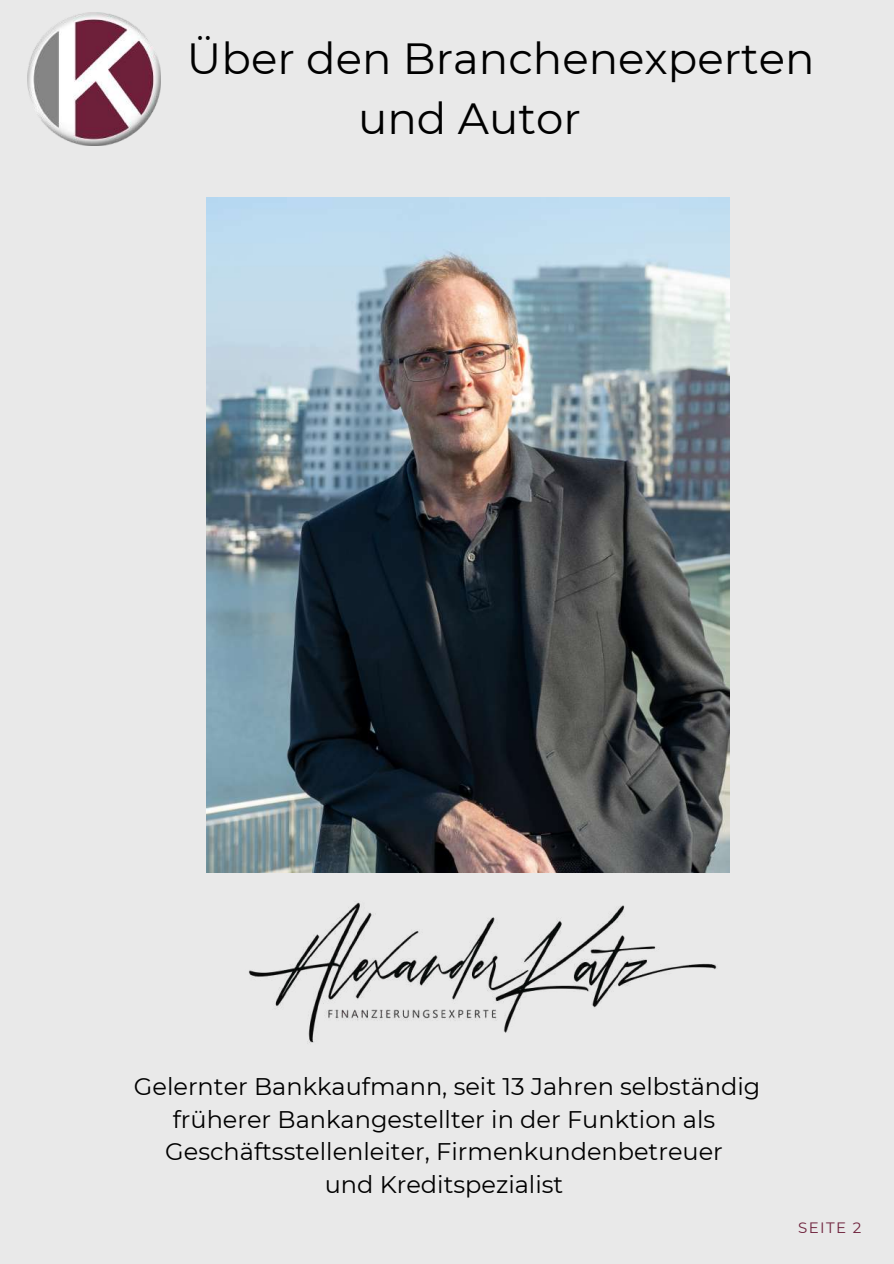
<style>
.page{position:relative;width:894px;height:1264px;background:#fff}
.page>*{position:absolute;margin:0;border:0;box-sizing:border-box;transform-origin:0 0}
.t1{font:43.5px/60.8px "Montserrat";color:#000}
.t2{font:24px/32.7px "Montserrat";color:#000;text-align:center}
.t3{font:15px "Montserrat";letter-spacing:.09em;color:#6f233d}
</style>
<div class="page">
<div style="left:0;top:0;width:893px;height:1263px;background:#e9e9e9"></div>
<img style="left:206px;top:198px;width:523px;height:674px">
<img style="left:27px;top:13px;width:133px;height:133px">
<img style="left:206px;top:872px;width:524px;height:172px">
<h1 class="t1" style="left:358px;top:28px;width:458px;text-indent:-171px">Über den Branchenexperten und Autor</h1>
<p class="t2" style="left:134px;top:1070px;width:628px">Gelernter Bankkaufmann, seit 13 Jahren selbständig früherer Bankangestellter in der Funktion als Geschäftsstellenleiter, Firmenkundenbetreuer<br>und Kreditspezialist</p>
<p class="t3" style="left:798px;top:1218px;width:65px">SEITE 2</p>
</div>
